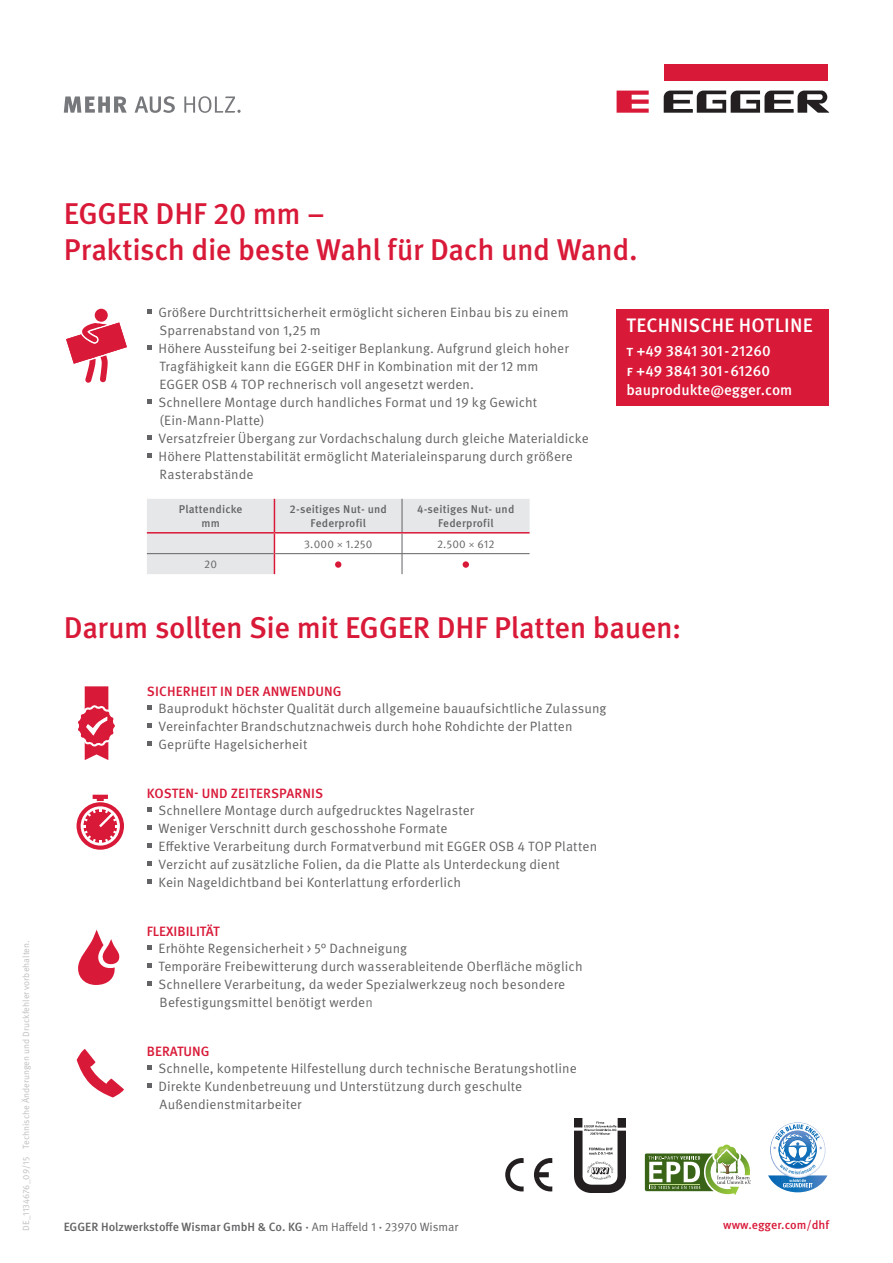
<style>
.page{position:relative;width:893px;height:1263px;background:#fff}
.page>*{position:absolute;margin:0;border:0;box-sizing:border-box;transform-origin:0 0}
.t1{font:500 30px "Meta Pro";letter-spacing:-.015em;color:#d91938}
.HOTLINE_Headline{font:500 19.5px "Meta Pro";letter-spacing:.01em;color:#fff}
.HOTLINE_copy{font:500 15px/19.5px "Meta Pro";color:#fff}
.t2{font:13.5px/18px "Meta Pro";letter-spacing:.005em;color:#636366}
.t3{font:500 13.5px "Meta Pro";letter-spacing:.01em;color:#d91938}
.Adresse{font:500 12px "Meta Pro";color:#636366}
.t4{font:500 12px "Meta Pro";color:#d91938}
.TableCopy_le_7_5_9_s{font:500 11.25px/13.5px "Meta Pro";letter-spacing:.02em;color:#636366;text-align:center}
.TableCopy_le_7_5_9_s-2{font:11.25px "Meta Pro";letter-spacing:.02em;color:#636366}
.bcover_code_vertical{font:9px "Meta Pro";letter-spacing:.005em;color:#bebfc2}
.s1{font-family:"Meta Serif Pro"}
.s2{font-weight:500;color:#d91938}
.s3{color:#76787b}
.s4{font-weight:400}
</style>
<div class="page">
<svg style="left:147px;top:499px;width:383px;height:75px"></svg>
<hr style="left:147px;top:532px;width:127px;height:1px;background:#d91938">
<hr style="left:274px;top:532px;width:128px;height:1px;background:#d91938">
<hr style="left:402px;top:532px;width:128px;height:1px;background:#d91938">
<div style="left:335px;top:561px;width:6px;height:7px;background:#d91938;border-radius:50%"></div>
<div style="left:463px;top:561px;width:6px;height:7px;background:#d91938;border-radius:50%"></div>
<svg style="left:147px;top:309px;width:5px;height:5px"></svg>
<svg style="left:147px;top:345px;width:5px;height:5px"></svg>
<svg style="left:147px;top:399px;width:5px;height:5px"></svg>
<svg style="left:147px;top:435px;width:5px;height:5px"></svg>
<svg style="left:147px;top:453px;width:5px;height:5px"></svg>
<div style="left:664px;top:64px;width:163px;height:16px;background:#d91938"></div>
<svg style="left:617px;top:91px;width:32px;height:22px"></svg>
<svg style="left:664px;top:91px;width:166px;height:22px"></svg>
<svg style="left:64px;top:96px;width:63px;height:17px"></svg>
<svg style="left:135px;top:96px;width:40px;height:17px"></svg>
<svg style="left:184px;top:96px;width:57px;height:17px"></svg>
<img style="left:574px;top:1118px;width:51px;height:75px">
<svg style="left:645px;top:1146px;width:106px;height:49px"></svg>
<hr style="left:649px;top:1184px;width:51px;height:1px;background:#c0db88">
<svg style="left:505px;top:1158px;width:19px;height:33px"></svg>
<svg style="left:534px;top:1158px;width:18px;height:33px"></svg>
<svg style="left:768px;top:1122px;width:59px;height:70px"></svg>
<div style="left:95px;top:309px;width:13px;height:13px;background:#d91938;border-radius:50%"></div>
<svg style="left:66px;top:322px;width:61px;height:61px"></svg>
<svg style="left:77px;top:795px;width:47px;height:55px"></svg>
<svg style="left:78px;top:686px;width:37px;height:74px"></svg>
<svg style="left:147px;top:705px;width:5px;height:5px"></svg>
<svg style="left:147px;top:723px;width:5px;height:5px"></svg>
<svg style="left:147px;top:741px;width:5px;height:5px"></svg>
<svg style="left:147px;top:807px;width:5px;height:5px"></svg>
<svg style="left:147px;top:825px;width:5px;height:5px"></svg>
<svg style="left:147px;top:843px;width:5px;height:5px"></svg>
<svg style="left:147px;top:861px;width:5px;height:5px"></svg>
<svg style="left:147px;top:879px;width:5px;height:5px"></svg>
<svg style="left:147px;top:945px;width:5px;height:5px"></svg>
<svg style="left:147px;top:963px;width:5px;height:5px"></svg>
<svg style="left:147px;top:981px;width:5px;height:5px"></svg>
<svg style="left:147px;top:1065px;width:5px;height:5px"></svg>
<svg style="left:147px;top:1083px;width:5px;height:5px"></svg>
<svg style="left:77px;top:1049px;width:47px;height:48px"></svg>
<svg style="left:78px;top:929px;width:42px;height:56px"></svg>
<div style="left:617px;top:309px;width:212px;height:97px;background:#d91938"></div>
<p class="bcover_code_vertical" style="left:20px;top:1231px;width:292px;rotate:-90deg">DE_1134676_09/15 Technische Änderungen und Druckfehler vorbehalten.</p>
<p class="t1" style="left:64px;top:195px;width:263px">EGGER DHF 20 mm –</p>
<p class="t1" style="left:64px;top:231px;width:575px">Praktisch die beste Wahl für Dach und Wand.</p>
<p class="t2" style="left:159px;top:303px;width:412px">Größere Durchtrittsicherheit ermöglicht sicheren Einbau bis zu einem<br>Sparrenabstand von 1,25 m</p>
<p class="t2" style="left:159px;top:339px;width:412px">Höhere Aussteifung bei 2-seitiger Beplankung. Aufgrund gleich hoher<br>Tragfähigkeit kann die EGGER DHF in Kombination mit der 12 mm</p>
<p class="t2" style="left:160px;top:375px;width:316px">EGGER OSB 4 TOP rechnerisch voll angesetzt werden.</p>
<p class="t2" style="left:159px;top:393px;width:380px">Schnellere Montage durch handliches Format und 19 kg Gewicht</p>
<p class="t2" style="left:160px;top:411px;width:106px">(Ein-Mann-Platte)</p>
<p class="t2" style="left:159px;top:429px;width:432px">Versatzfreier Übergang zur Vordachschalung durch gleiche Materialdicke</p>
<p class="t2" style="left:159px;top:447px;width:416px">Höhere Plattenstabilität ermöglicht Materialeinsparung durch größere<br>Rasterabstände</p>
<p class="TableCopy_le_7_5_9_s" style="left:179px;top:503px;width:65px">Plattendicke</p>
<p class="TableCopy_le_7_5_9_s" style="left:201px;top:516px;width:20px">mm</p>
<p class="TableCopy_le_7_5_9_s-2" style="left:204px;top:557px;width:14px">20</p>
<p class="TableCopy_le_7_5_9_s" style="left:290px;top:503px;width:99px">2-seitiges Nut- und<br>Federprofil</p>
<p class="TableCopy_le_7_5_9_s" style="left:417px;top:503px;width:99px">4-seitiges Nut- und<br>Federprofil</p>
<p class="TableCopy_le_7_5_9_s-2" style="left:304px;top:537px;width:70px">3.000 <span class="s1">×</span> 1.250</p>
<p class="TableCopy_le_7_5_9_s-2" style="left:437px;top:537px;width:59px">2.500 <span class="s1">×</span> 612</p>
<p class="HOTLINE_Headline" style="left:627px;top:313px;width:188px">TECHNISCHE HOTLINE</p>
<p class="HOTLINE_copy" style="left:626px;top:341px;width:146px">t +49 3841 301-21260 f +49 3841 301-61260</p>
<p class="HOTLINE_copy" style="left:626px;top:380px;width:167px">bauprodukte@egger.com</p>
<p class="t1" style="left:64px;top:609px;width:619px">Darum sollten Sie mit EGGER DHF Platten bauen:</p>
<p class="t3" style="left:147px;top:683px;width:196px">SICHERHEIT IN DER ANWENDUNG</p>
<p class="t2" style="left:159px;top:699px;width:449px">Bauprodukt höchster Qualität durch allgemeine bauaufsichtliche Zulassung</p>
<p class="t2" style="left:159px;top:717px;width:416px">Vereinfachter Brandschutznachweis durch hohe Rohdichte der Platten</p>
<p class="t2" style="left:159px;top:735px;width:150px">Geprüfte Hagelsicherheit</p>
<p class="t3" style="left:147px;top:785px;width:178px">KOSTEN- UND ZEITERSPARNIS</p>
<p class="t2" style="left:159px;top:801px;width:317px">Schnellere Montage durch aufgedrucktes Nagelraster</p>
<p class="t2" style="left:159px;top:819px;width:290px">Weniger Verschnitt durch geschosshohe Formate</p>
<p class="t2" style="left:159px;top:837px;width:440px">Effektive Verarbeitung durch Formatverbund mit EGGER OSB 4 TOP Platten</p>
<p class="t2" style="left:159px;top:855px;width:403px">Verzicht auf zusätzliche Folien, da die Platte als Unterdeckung dient</p>
<p class="t2" style="left:159px;top:873px;width:304px">Kein Nageldichtband bei Konterlattung erforderlich</p>
<p class="t2" style="left:159px;top:923px;width:250px;line-height:16.5px;text-indent:-12px"><span class="s2">FLEXIBILITÄT<br></span>Erhöhte Regensicherheit &gt; 5° Dachneigung</p>
<p class="t2" style="left:159px;top:957px;width:426px">Temporäre Freibewitterung durch wasserableitende Oberfläche möglich</p>
<p class="t2" style="left:159px;top:975px;width:408px">Schnellere Verarbeitung, da weder Spezialwerkzeug noch besondere<br>Befestigungsmittel benötigt werde<span class="s3">n</span></p>
<p class="t2" style="left:159px;top:1043px;width:420px;line-height:16.5px;text-indent:-12px"><span class="s2">BERATUNG<br></span>Schnelle, kompetente Hilfestellung durch technische Beratungshotline</p>
<p class="t2" style="left:159px;top:1077px;width:365px">Direkte Kundenbetreuung und Unterstützung durch geschulte<br>Außendienstmitarbeiter</p>
<p class="Adresse" style="left:64px;top:1219px;width:396px">EGGER Holzwerkstoffe Wismar GmbH &amp; Co. KG · <span class="s4">Am Haffeld 1</span> · <span class="s4">23970 Wismar</span></p>
<p class="t4" style="left:723px;top:1217px;width:108px">www.egger.com/dhf</p>
</div>
